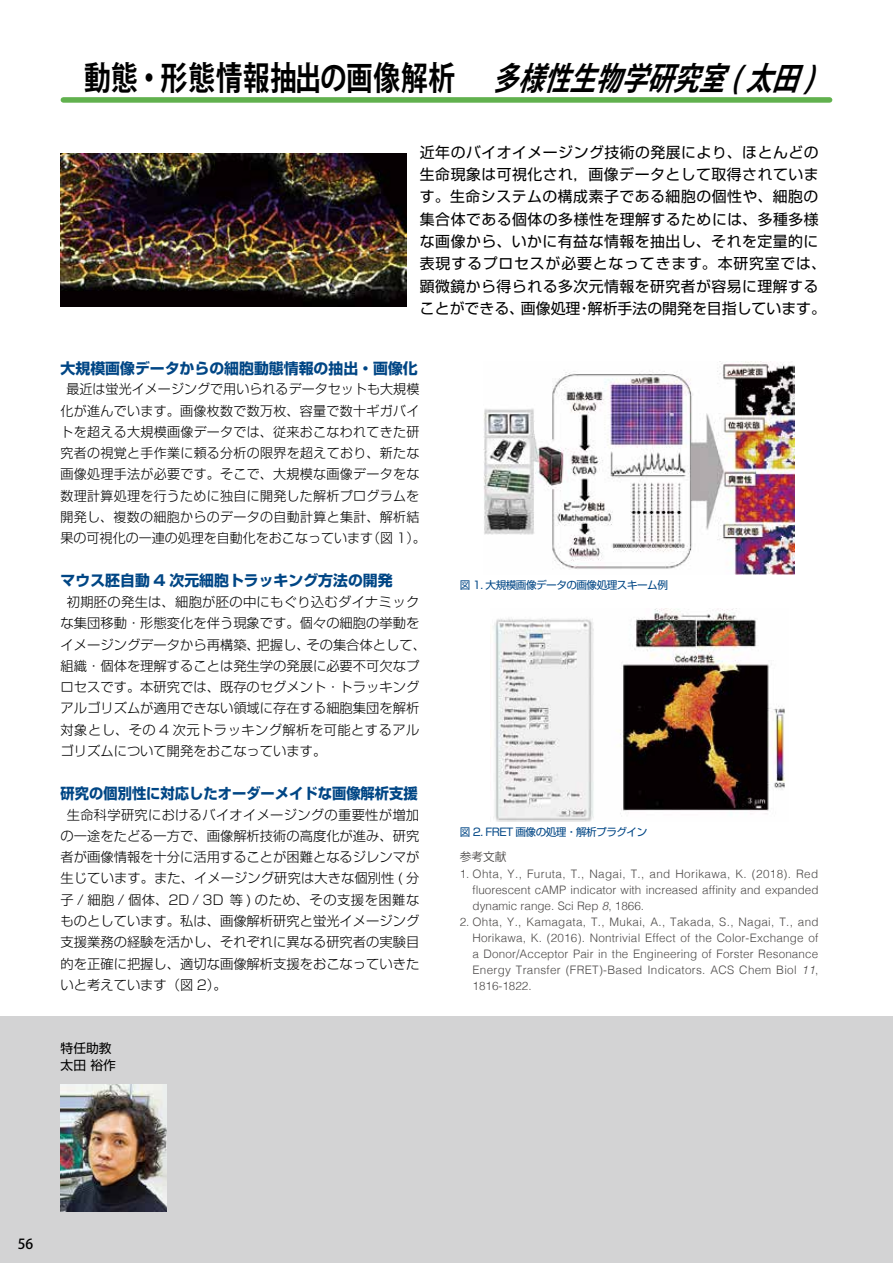
<style>
.page{position:relative;width:893px;height:1263px;background:#fff}
.page>*{position:absolute;margin:0;border:0;box-sizing:border-box;transform-origin:0 0}
.t1{font:700 33px "Koz Go Pro";letter-spacing:.02em;color:#000;scale:.81 1}
.t2{font:14.85px/22.4px "Shin Go Pro";letter-spacing:.035em;color:#000}
.t3{font:700 14.85px "Shin Go Pro";color:#004685}
.t4{font:700 14.85px "Shin Go Pro";color:#004685;scale:.96 1}
.t5{font:500 13.8px "Koz Go Pro";color:#000}
.t6{font:300 13.35px/21.3px "Shin Go Pro";letter-spacing:.005em;color:#000;text-align:center}
.t7{font:12.75px/17px "Shin Go Pro";color:#000}
.t8{font:300 11.7px/15.9px "Helvetica";color:#4c4948;text-align:justify}
.t9{font:11.7px "Koz Go Pro";color:#4c4948}
.t10{font:10.65px "Shin Go Pro";letter-spacing:-.05em;color:#004685}
.s1{font-style:italic;font-size:31.95px}
.s2{font-style:italic}
</style>
<div class="page">
<div style="left:0;top:1016px;width:893px;height:247px;background:#d3d3d4"></div>
<div style="left:63px;top:97px;width:767px;height:6px;background:#61b14e"></div>
<img style="left:61px;top:1084px;width:106px;height:128px">
<img style="left:61px;top:153px;width:345px;height:154px">
<img style="left:484px;top:361px;width:310px;height:213px">
<img style="left:493px;top:609px;width:292px;height:212px">
<h1 class="t1" style="left:84px;top:56px;width:919px">動態・形態情報抽出の画像解析 <span class="s1">多様性生物学研究室(太田)</span></h1>
<p class="t2" style="left:420px;top:139px;width:408px">近年のバイオイメージング技術の発展により、ほとんどの生命現象は可視化され，画像データとして取得されています。生命システムの構成素子である細胞の個性や、細胞の集合体である個体の多様性を理解するためには、多種多様な画像から、いかに有益な情報を抽出し、それを定量的に表現するプロセスが必要となってきます。本研究室では、顕微鏡から得られる多次元情報を研究者が容易に理解することができる、画像処理・解析手法の開発を目指しています。</p>
<p class="t3" style="left:61px;top:356px;width:359px">大規模画像データからの細胞動態情報の抽出・画像化</p>
<p class="t6" style="left:61px;top:377px;width:367px">最近は蛍光イメージングで用いられるデータセットも大規模化が進んでいます。画像枚数で数万枚、容量で数十ギガバイトを超える大規模画像データでは、従来おこなわれてきた研究者の視覚と手作業に頼る分析の限界を超えており、新たな画像処理手法が必要です。そこで、大規模な画像データをな数理計算処理を行うために独自に開発した解析プログラムを開発し、複数の細胞からのデータの自動計算と集計、解析結果の可視化の一連の処理を自動化をおこなっています（図 1）。</p>
<p class="t3" style="left:61px;top:569px;width:334px">マウス胚自動 4 次元細胞トラッキング方法の開発</p>
<p class="t6" style="left:61px;top:590px;width:367px;text-align:left;text-indent:6px">初期胚の発生は、細胞が胚の中にもぐり込むダイナミックな集団移動・形態変化を伴う現象です。個々の細胞の挙動をイメージングデータから再構築、把握し、その集合体として、組織・個体を理解することは発生学の発展に必要不可欠なプロセスです。本研究では、既存のセグメント・トラッキングアルゴリズムが適用できない領域に存在する細胞集団を解析対象とし、その 4 次元トラッキング解析を可能とするアルゴリズムについて開発をおこなっています。</p>
<p class="t4" style="left:61px;top:781px;width:374px">研究の個別性に対応したオーダーメイドな画像解析支援</p>
<p class="t6" style="left:61px;top:802px;width:360px;text-align:justify;text-indent:6px">生命科学研究におけるバイオイメージングの重要性が増加の一途をたどる一方で、画像解析技術の高度化が進み、研究者が画像情報を十分に活用することが困難となるジレンマが生じています。また、イメージング研究は大きな個別性 ( 分子 / 細胞 / 個体、2D / 3D 等 ) のため、その支援を困難なものとしています。私は、画像解析研究と蛍光イメージング支援業務の経験を活かし、それぞれに異なる研究者の実験目的を正確に把握し、適切な画像解析支援をおこなっていきたいと考えています（図 2）。</p>
<p class="t7" style="left:61px;top:1038px;width:57px">特任助教太田裕作</p>
<p class="t10" style="left:460px;top:576px;width:210px">図 1. 大規模画像データの画像処理スキーム例</p>
<p class="t10" style="left:460px;top:823px;width:189px">図 2. FRET 画像の処理・解析プラグイン</p>
<p class="t9" style="left:460px;top:849px;width:48px">参考文献</p>
<p class="t8" style="left:472px;top:865px;width:348px;text-indent:-13px">1. Ohta, Y., Furuta, T., Nagai, T., and Horikawa, K. (2018). Red fluorescent cAMP indicator with increased affinity and expanded dynamic range. Sci Rep <span class="s2">8</span>, 1866.</p>
<p class="t8" style="left:472px;top:913px;width:348px;text-indent:-13px">2. Ohta, Y., Kamagata, T., Mukai, A., Takada, S., Nagai, T., and Horikawa, K. (2016). Nontrivial Effect of the Color-Exchange of a Donor/Acceptor Pair in the Engineering of Forster Resonance Energy Transfer (FRET)-Based Indicators. ACS Chem Biol <span class="s2">11</span>, 1816-1822.</p>
<p class="t5" style="left:18px;top:1235px;width:17px">56</p>
</div>
